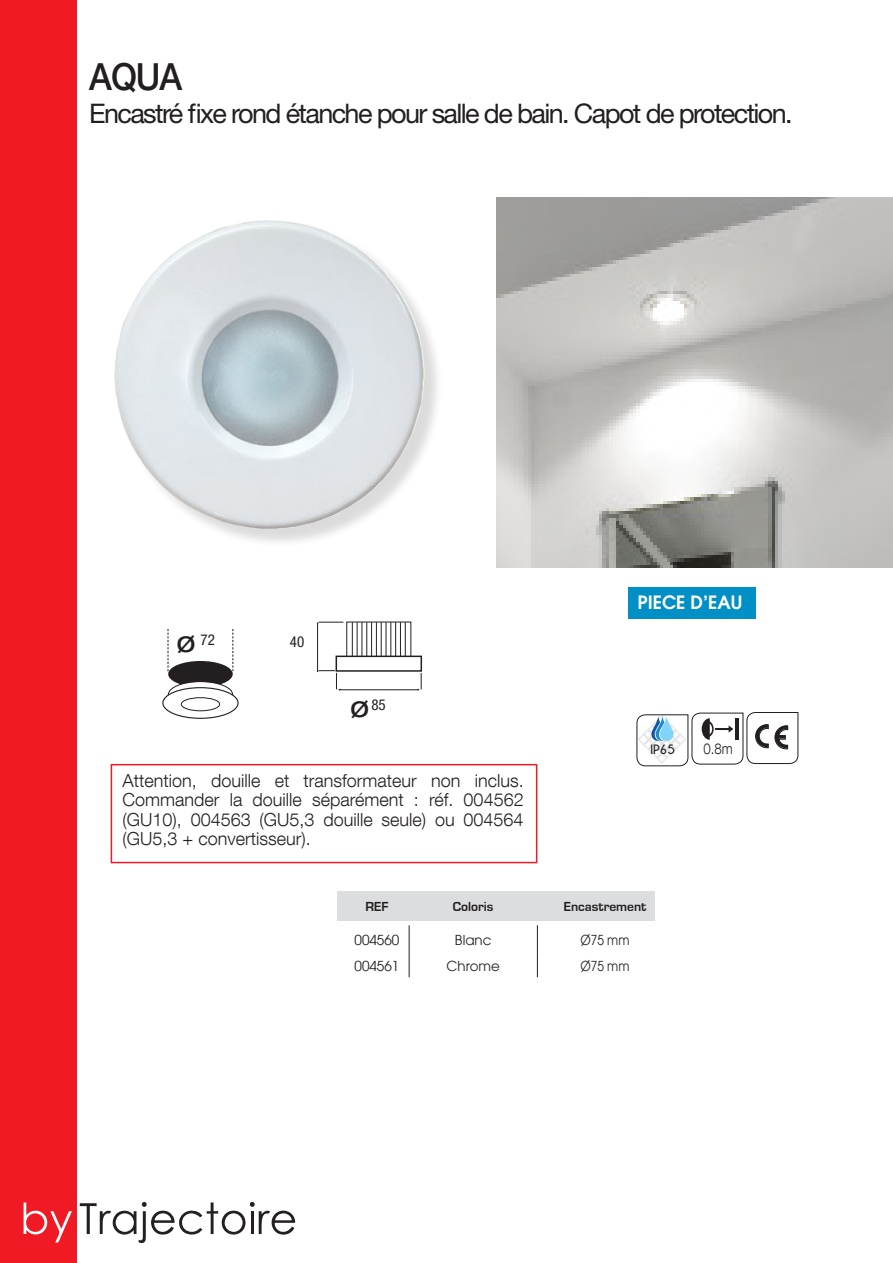
<style>
.page{position:relative;width:893px;height:1263px;background:#fff}
.page>*{position:absolute;margin:0;border:0;box-sizing:border-box;transform-origin:0 0}
.t1{font:500 37.5px "Helvetica Neue LT Std";color:#231f20;scale:.91 1}
.t2{font:27px "Helvetica Neue LT Std";letter-spacing:-.06em;color:#231f20}
.t3{font:300 18px/19.5px "Helvetica Neue LT Com";color:#231f20;text-align:justify}
.t4{font:600 18px "Avant Garde";color:#fff}
.t5{font:condensed 15px "Helvetica Neue LT Std";color:#231f20}
.t6{font:300 15px "Helvetica Neue LT Com";color:#231f20;scale:.88 1}
.t7{font:13.5px "Avant Garde";color:#231f20}
.t8{font:700 13.5px "Eurostile";color:#231f20}
.t9{font:13.5px "Avant Garde";color:#231f20;scale:.88 1}
.t10{font:700 13.5px "Champagne&Limousines";color:#231f20}
.s1{font-family:"Arial";font-stretch:normal;font-size:29.1px}
</style>
<div class="page">
<div style="left:0;top:0;width:77px;height:1263px;background:#f01a24"></div>
<svg style="left:24px;top:1202px;width:48px;height:41px"></svg>
<svg style="left:80px;top:1202px;width:215px;height:41px"></svg>
<div style="left:338px;top:891px;width:317px;height:30px;background:#dcdddf"></div>
<svg style="left:409px;top:925px;width:1px;height:52px"></svg>
<svg style="left:537px;top:925px;width:1px;height:52px"></svg>
<div style="left:111px;top:764px;width:426px;height:99px;border:2px solid #f01a24"></div>
<div style="left:117px;top:222px;width:326px;height:326px;background:#231f20;opacity:.16"></div>
<img style="left:114px;top:220px;width:311px;height:309px">
<img style="left:496px;top:198px;width:397px;height:370px">
<div style="left:168px;top:661px;width:65px;height:26px;background:#231f20;border-radius:50%"></div>
<svg style="left:168px;top:682px;width:64px;height:26px"></svg>
<div style="left:168px;top:681px;width:65px;height:27px;border:1px solid #231f20;border-radius:50%"></div>
<div style="left:163px;top:688px;width:75px;height:30px;background:#fff;border-radius:50%"></div>
<div style="left:162px;top:687px;width:77px;height:32px;border:1px solid #231f20;border-radius:50%"></div>
<div style="left:181px;top:697px;width:39px;height:14px;border:1px solid #231f20;border-radius:50%"></div>
<svg style="left:168px;top:629px;width:1px;height:42px"></svg>
<svg style="left:232px;top:629px;width:1px;height:42px"></svg>
<hr style="left:339px;top:689px;width:79px;height:1px;background:#231f20">
<svg style="left:418px;top:673px;width:4px;height:18px"></svg>
<div style="left:336px;top:656px;width:86px;height:16px;border:2px solid #231f20"></div>
<hr style="left:405px;top:622px;width:1px;height:34px;background:#231f20">
<hr style="left:400px;top:622px;width:1px;height:34px;background:#231f20">
<hr style="left:395px;top:622px;width:1px;height:34px;background:#231f20">
<hr style="left:390px;top:622px;width:1px;height:34px;background:#231f20">
<hr style="left:386px;top:622px;width:1px;height:34px;background:#231f20">
<hr style="left:381px;top:622px;width:1px;height:34px;background:#231f20">
<hr style="left:376px;top:622px;width:1px;height:34px;background:#231f20">
<hr style="left:371px;top:622px;width:1px;height:34px;background:#231f20">
<hr style="left:366px;top:622px;width:1px;height:34px;background:#231f20">
<hr style="left:362px;top:622px;width:1px;height:34px;background:#231f20">
<hr style="left:357px;top:622px;width:1px;height:34px;background:#231f20">
<hr style="left:352px;top:622px;width:1px;height:34px;background:#231f20">
<hr style="left:317px;top:623px;width:1px;height:48px;background:#231f20">
<svg style="left:317px;top:670px;width:23px;height:21px"></svg>
<svg style="left:317px;top:622px;width:26px;height:1px"></svg>
<svg style="left:636px;top:712px;width:163px;height:54px"></svg>
<div style="left:628px;top:587px;width:128px;height:32px;background:#0090c6"></div>
<p class="t1" style="left:89px;top:55px;width:104px">AQUA</p>
<p class="t2" style="left:89px;top:97px;width:705px">Encastré fixe rond étanche pour salle de bain. Capot de protection.</p>
<p class="t5" style="left:176px;top:631px;width:41px"><span class="s1">ø</span>72</p>
<p class="t5" style="left:290px;top:633px;width:16px">40</p>
<p class="t5" style="left:349px;top:695px;width:38px"><span class="s1">ø</span>85</p>
<p class="t3" style="left:123px;top:770px;width:403px">Attention, douille et transformateur non inclus.<br>Commander la douille séparément : réf. 004562 (GU10), 004563 (GU5,3 douille seule) ou 004564 (GU5,3 + convertisseur).</p>
<p class="t4" style="left:638px;top:590px;width:106px">PIECE D’EAU</p>
<p class="t10" style="left:650px;top:742px;width:26px">IP65</p>
<p class="t6" style="left:703px;top:739px;width:35px">0.8m</p>
<p class="t8" style="left:365px;top:899px;width:25px">REF</p>
<p class="t8" style="left:453px;top:899px;width:42px">Coloris</p>
<p class="t8" style="left:564px;top:899px;width:84px">Encastrement</p>
<p class="t7" style="left:355px;top:931px;width:46px">004560</p>
<p class="t7" style="left:455px;top:931px;width:38px">Blanc</p>
<p class="t9" style="left:580px;top:931px;width:57px">Ø75 mm</p>
<p class="t7" style="left:355px;top:957px;width:46px">004561</p>
<p class="t7" style="left:446px;top:957px;width:55px">Chrome</p>
<p class="t9" style="left:580px;top:957px;width:57px">Ø75 mm</p>
</div>
